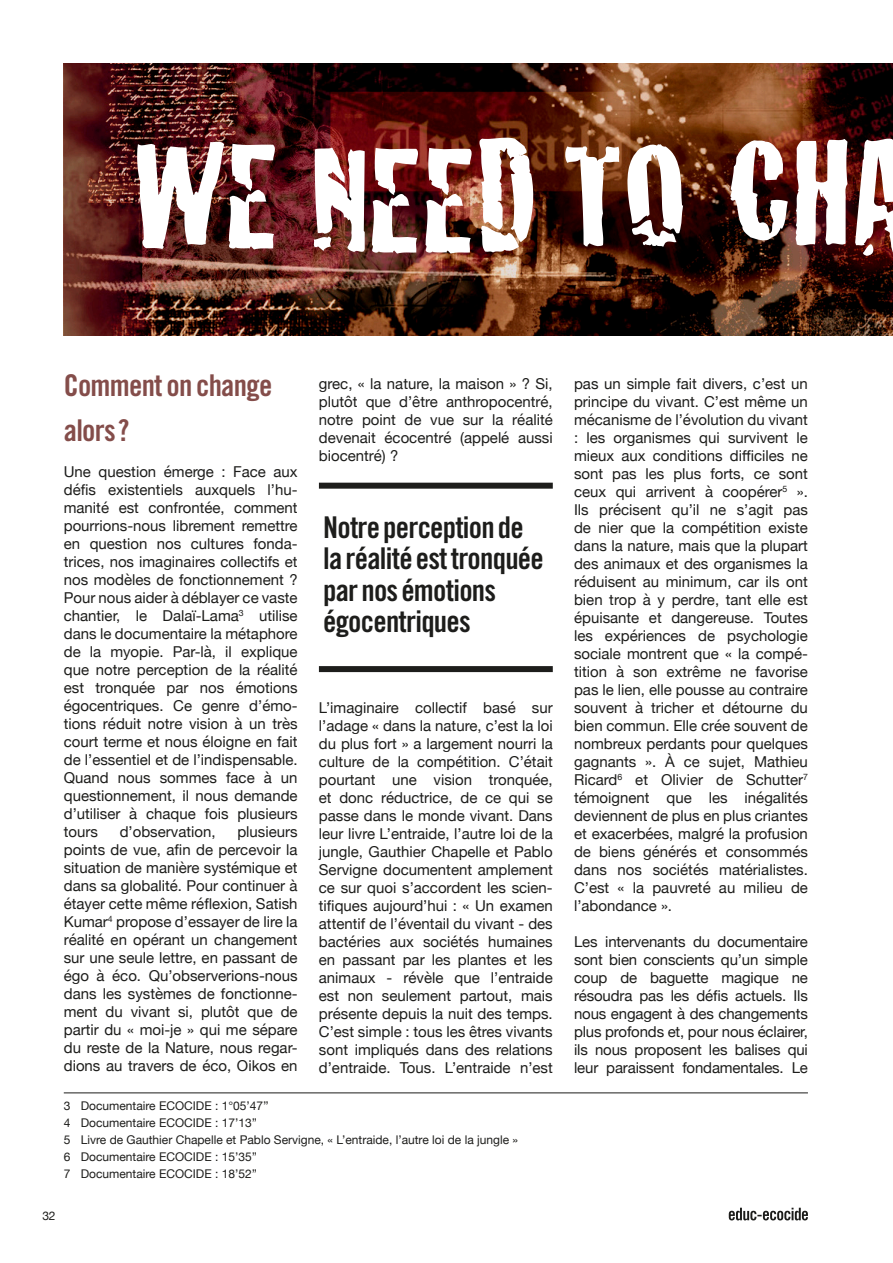
<style>
.page{position:relative;width:893px;height:1263px;background:#fff}
.page>*{position:absolute;margin:0;border:0;box-sizing:border-box;transform-origin:0 0}
.EXERGE__supplementar{font:30px/31.5px "Trade Gothic LT Std Bd Cn 20";letter-spacing:-.025em;color:#1d1d1b}
.QUESTION__en_guise_d{font:30px/45px "Trade Gothic LT Std Bd Cn 20";letter-spacing:-.025em;color:#844d4a}
.BODYCOPY{font:15px/18px "Helvetica Neue";color:#1d1d1b;text-align:justify}
.FOOTNOTES{font:12px "Helvetica Neue";color:#1d1d1b}
</style>
<div class="page">
<img style="left:64px;top:64px;width:829px;height:272px">
<hr style="left:64px;top:1092px;width:744px;height:1px;background:#1d1d1b">
<div style="left:319px;top:483px;width:234px;height:6px;background:#1d1d1b"></div>
<div style="left:319px;top:666px;width:234px;height:6px;background:#1d1d1b"></div>
<img style="left:730px;top:135px;width:163px;height:121px">
<svg style="left:565px;top:144px;width:118px;height:103px"></svg>
<img style="left:314px;top:138px;width:220px;height:116px">
<img style="left:137px;top:142px;width:138px;height:107px">
<svg style="left:729px;top:1208px;width:79px;height:12px"></svg>
<p class="QUESTION__en_guise_d" style="left:64px;top:362px;width:210px">Comment on change alors ?</p>
<p class="BODYCOPY" style="left:64px;top:463px;width:235px">Une question émerge : Face aux défis existentiels auxquels l’hu&shy;manité est confrontée, comment pourrions-nous librement remettre en question nos cultures fonda&shy;trices, nos imaginaires collectifs et nos modèles de fonctionnement ?<br>Pour nous aider à déblayer ce vaste chantier, le Dalaï-Lama<sup>3</sup> utilise dans le documentaire la métaphore de la myopie. Par-là, il explique que notre perception de la réalité est tronquée par nos émotions égocentriques. Ce genre d’émo&shy;tions réduit notre vision à un très court terme et nous éloigne en fait de l’essentiel et de l’indispensable.<br>Quand nous sommes face à un questionnement, il nous demande d’utiliser à chaque fois plusieurs tours</p>
<p class="BODYCOPY" style="left:319px;top:375px;width:235px">grec, « la nature, la maison » ? Si, plutôt que d’être anthropocentré, notre point de vue sur la réalité devenait écocentré (appelé aussi biocentré) ?</p>
<p class="EXERGE__supplementar" style="left:323px;top:511px;width:222px">Notre perception de la réalité est tronquée par nos émotions égocentriques</p>
<p class="BODYCOPY" style="left:319px;top:699px;width:235px">L’imaginaire collectif basé sur l’adage « dans la nature, c’est la loi du plus fort » a largement nourri la culture de la compétition. C’était pourtant une vision tronquée, et donc réductrice, de ce qui se passe dans le monde vivant. Dans leur livre L’entraide, l’autre loi de la jungle, Gauthier Chapelle et Pablo Servigne documentent amplement ce sur quoi s’accordent les scien&shy;tifiques aujourd’hui : « Un examen attentif de l’éventail du vivant - des bactéries aux sociétés humaines en passant par les plantes et les animaux - révèle que l’entraide est non seulement partout, mais présente depuis la nuit des temps.<br>C’est simple : tous les êtres vivants sont impliqués dans des relations d’entraide. Tous. L’entraide n’est</p>
<p class="BODYCOPY" style="left:64px;top:823px;width:235px;text-indent:174px">plusieurs points de vue, afin de percevoir la situation de manière systémique et dans sa globalité. Pour continuer à étayer cette même réflexion, Satish Kumar<sup>4</sup> propose d’essayer de lire la réalité en opérant un changement sur une seule lettre, en passant de égo à éco. Qu’observerions-nous dans les systèmes de fonctionne&shy;ment du vivant si, plutôt que de partir du « moi-je » qui me sépare du reste de la Nature, nous regar&shy;dions au travers de éco, Oikos en</p>
<p class="FOOTNOTES" style="left:64px;top:1097px;width:206px">3 Documentaire ECOCIDE : 1°05’47’’</p>
<p class="FOOTNOTES" style="left:64px;top:1114px;width:195px">4 Documentaire ECOCIDE : 17’13’’</p>
<p class="FOOTNOTES" style="left:64px;top:1131px;width:456px">5 Livre de Gauthier Chapelle et Pablo Servigne, « L’entraide, l’autre loi de la jungle »</p>
<p class="FOOTNOTES" style="left:64px;top:1148px;width:195px">6 Documentaire ECOCIDE : 15’35’’</p>
<p class="FOOTNOTES" style="left:64px;top:1165px;width:195px">7 Documentaire ECOCIDE : 18’52’’</p>
<p class="BODYCOPY" style="left:120px;top:823px;width:97px">d’observation,</p>
<p class="FOOTNOTES" style="left:43px;top:1207px;width:14px">32</p>
<p class="BODYCOPY" style="left:574px;top:375px;width:235px">pas un simple fait divers, c’est un principe du vivant. C’est même un mécanisme de l’évolution du vivant : les organismes qui survivent le mieux aux conditions difficiles ne sont pas les plus forts, ce sont ceux qui arrivent à coopérer<sup>5</sup> ».<br>Ils précisent qu’il ne s’agit pas de nier que la compétition existe dans la nature, mais que la plupart des animaux et des organismes la réduisent au minimum, car ils ont bien trop à y perdre, tant elle est épuisante et dangereuse. Toutes les expériences de psychologie sociale montrent que « la compé&shy;tition à son extrême ne favorise pas le lien, elle pousse au contraire souvent à tricher et détourne du bien commun. Elle crée souvent de nombreux perdants pour quelques gagnants ». À ce sujet, Mathieu Ricard<sup>6</sup> et Olivier de Schutter<sup>7 </sup>témoignent que les inégalités deviennent de plus en plus criantes et exacerbées, malgré la profusion de biens générés et consommés dans nos sociétés matérialistes.<br>C’est « la pauvreté au milieu de l’abondance ».</p>
<p class="BODYCOPY" style="left:574px;top:933px;width:235px">Les intervenants du documentaire sont bien conscients qu’un simple coup de baguette magique ne résoudra pas les défis actuels. Ils nous engagent à des changements plus profonds et, pour nous éclairer, ils nous proposent les balises qui leur paraissent fondamentales. Le</p>
</div>
